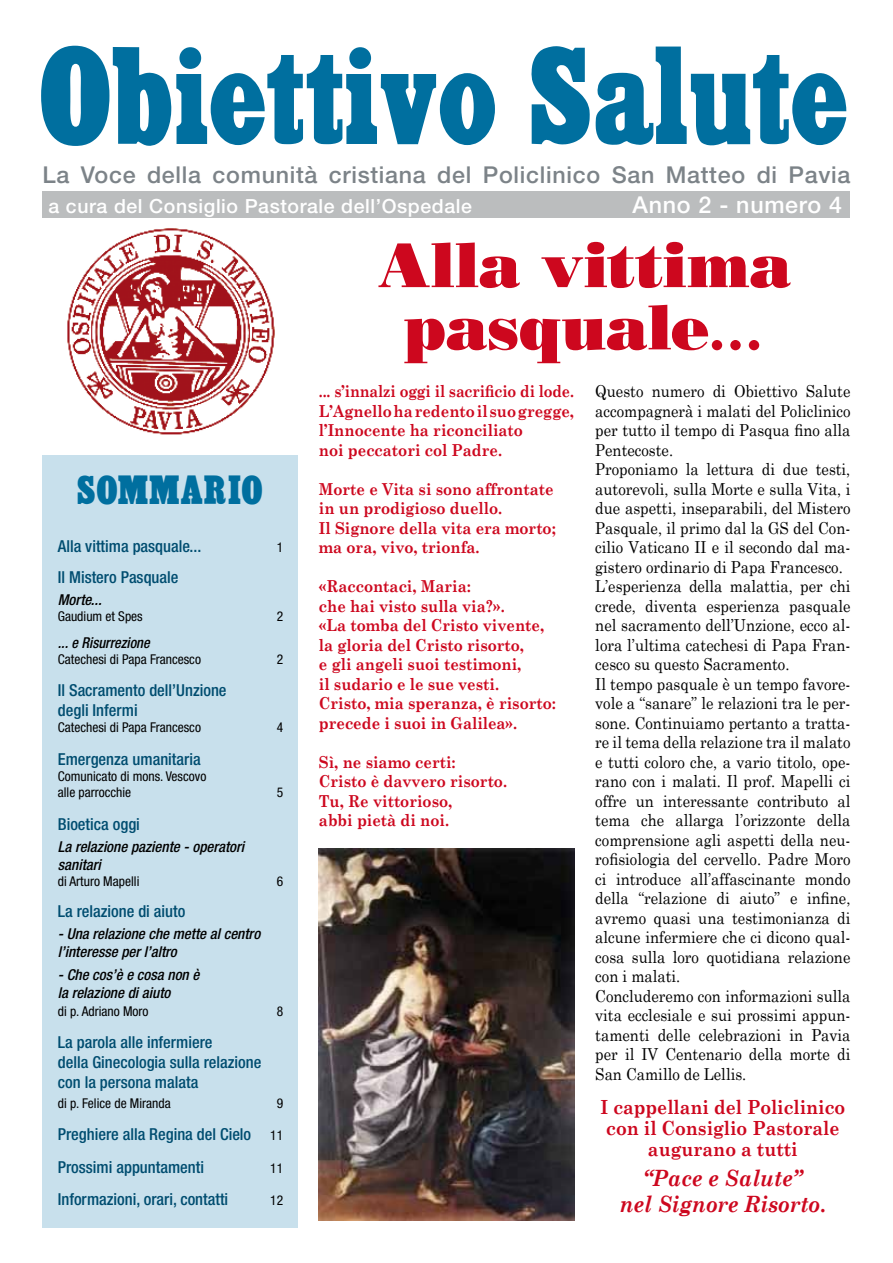
<style>
.page{position:relative;width:893px;height:1263px;background:#fff}
.page>*{position:absolute;margin:0;border:0;box-sizing:border-box;transform-origin:0 0}
.t1{font:108px "Cairo";color:#006f9f}
.t2{font:63px/62.2px "Bodoni Poster";letter-spacing:-.005em;color:#cd071e;text-align:center}
.t3{font:31.5px "Cairo";letter-spacing:.02em;color:#006f9f}
.t4{font:500 23.25px "Helvetica Neue";letter-spacing:.03em;color:#7c8388}
.t5{font:500 23.25px "Helvetica Neue";letter-spacing:.03em;color:#fff}
.t6{font:italic 700 22.5px/25.5px "Century Schoolbook";color:#cd071e;text-align:center;scale:.9 1}
.t7{font:700 19.5px/21px "Century Schoolbook";color:#cd071e;text-align:center;scale:.9 1}
.t8{font:500 19.5px "Helvetica Neue";letter-spacing:.03em;color:#fff}
.t9{font:16.5px/19.5px "Century Schoolbook";color:#000;scale:.9 1}
.t10{font:700 16.5px/19.5px "Century Schoolbook";color:#cd071e;scale:.9 1}
.t11{font:500 condensed 16.5px/19.8px "Helvetica Neue";color:#004d70}
.t12{font:700 16.5px/19.5px "Century Schoolbook";color:#cd071e;scale:.87 1}
.t13{font:italic 500 condensed 15px/18px "Helvetica Neue";color:#000}
.t14{font:italic 500 condensed 15px "Helvetica Neue";color:#000;scale:.95 1}
.t15{font:condensed 13.5px/16.2px "Helvetica Neue";color:#000}
.s1{font-weight:400;font-size:13.5px;color:#000}
.s2{font-family:"Bodoni";font-weight:700}
.s3{font-style:normal}
</style>
<div class="page">
<div style="left:43px;top:192px;width:807px;height:26px;background:#bbbdbe"></div>
<div style="left:43px;top:455px;width:255px;height:773px;background:#c8e0ec"></div>
<img style="left:67px;top:228px;width:208px;height:207px">
<img style="left:319px;top:849px;width:255px;height:371px">
<h1 class="t1" style="left:41px;top:39px;width:809px">Obiettivo Salute</h1>
<h3 class="t4" style="left:43px;top:160px;width:809px">La Voce della comunità cristiana del Policlinico San Matteo di Pavia</h3>
<p class="t8" style="left:49px;top:194px;width:425px">a cura del Consiglio Pastorale dell’Ospedale</p>
<h3 class="t5" style="left:633px;top:190px;width:211px">Anno 2 - numero 4</h3>
<h3 class="t3" style="left:78px;top:473px;width:183px">Sommario</h3>
<p class="t11" style="left:58px;top:536px;width:145px">Alla vittima pasquale...</p>
<p class="t15" style="left:277px;top:539px;width:8px">1</p>
<p class="t11" style="left:58px;top:567px;width:122px">Il Mistero Pasquale</p>
<p class="t13" style="left:58px;top:590px;width:45px">Morte...</p>
<p class="t15" style="left:58px;top:608px;width:86px">Gaudium et Spes</p>
<p class="t15" style="left:277px;top:608px;width:8px">2</p>
<p class="t14" style="left:58px;top:633px;width:98px">... e Risurrezione</p>
<p class="t15" style="left:58px;top:651px;width:145px">Catechesi di Papa Francesco</p>
<p class="t15" style="left:277px;top:651px;width:8px">2</p>
<p class="t11" style="left:58px;top:680px;width:170px">Il Sacramento dell’Unzione degli Infermi</p>
<p class="t15" style="left:58px;top:719px;width:145px">Catechesi di Papa Francesco</p>
<p class="t15" style="left:277px;top:719px;width:8px">4</p>
<p class="t11" style="left:58px;top:749px;width:144px">Emergenza umanitaria</p>
<p class="t15" style="left:58px;top:768px;width:150px">Comunicato di mons. Vescovo alle parrocchie</p>
<p class="t15" style="left:277px;top:784px;width:8px">5</p>
<p class="t11" style="left:58px;top:814px;width:84px">Bioetica oggi</p>
<p class="t13" style="left:58px;top:838px;width:188px">La relazione paziente - operatori sanitari</p>
<p class="t15" style="left:58px;top:873px;width:83px">di Arturo Mapelli</p>
<p class="t15" style="left:277px;top:873px;width:8px">6</p>
<p class="t11" style="left:58px;top:901px;width:129px">La relazione di aiuto</p>
<p class="t13" style="left:58px;top:925px;width:204px">- Una relazione che mette al centro l’interesse per l’altro</p>
<p class="t13" style="left:58px;top:965px;width:143px">- Che cos’è e cosa non è la relazione di aiuto</p>
<p class="t15" style="left:58px;top:1003px;width:92px">di p. Adriano Moro</p>
<p class="t15" style="left:277px;top:1003px;width:8px">8</p>
<p class="t11" style="left:58px;top:1032px;width:205px">La parola alle infermiere<br>della Ginecologia sulla relazione con la persona malata</p>
<p class="t15" style="left:58px;top:1095px;width:114px">di p. Felice de Miranda</p>
<p class="t15" style="left:277px;top:1095px;width:8px">9</p>
<p class="t11" style="left:58px;top:1118px;width:227px;line-height:32.5px">Preghiere alla Regina del Cielo <span class="s1">11<br></span>Prossimi appuntamenti</p>
<p class="t15" style="left:270px;top:1160px;width:14px">11</p>
<p class="t11" style="left:58px;top:1189px;width:172px">Informazioni, orari, contatti</p>
<p class="t15" style="left:270px;top:1192px;width:14px">12</p>
<h2 class="t2" style="left:378px;top:233px;width:415px">Alla vittima pasquale<span class="s2">...</span></h2>
<p class="t12" style="left:319px;top:381px;width:295px">... s’innalzi oggi il sacrificio di lode.<br>L’Agnello ha redento il suo gregge, l’Innocente ha riconciliato<br>noi peccatori col Padre.</p>
<p class="t10" style="left:319px;top:479px;width:265px">Morte e Vita si sono affrontate in un prodigioso duello.<br>Il Signore della vita era morto; ma ora, vivo, trionfa.</p>
<p class="t10" style="left:319px;top:576px;width:265px">«Raccontaci, Maria:<br>che hai visto sulla via?».<br>«La tomba del Cristo vivente, la gloria del Cristo risorto,<br>e gli angeli suoi testimoni,<br>il sudario e le sue vesti.<br>Cristo, mia speranza, è risorto: precede i suoi in Galilea».</p>
<p class="t10" style="left:319px;top:752px;width:211px">Sì, ne siamo certi:<br>Cristo è davvero risorto.<br>Tu, Re vittorioso,<br>abbi pietà di noi.</p>
<p class="t9" style="left:595px;top:381px;width:285px">Questo numero di Obiettivo Salute accompagnerà i malati del Policlinico per tutto il tempo di Pasqua fino alla Pentecoste.<br>Proponiamo la lettura di due testi, autorevoli, sulla Morte e sulla Vita, i due aspetti, inseparabili, del Mistero Pasquale, il primo dal la GS del Con&shy;cilio Vaticano II e il secondo dal ma&shy;gistero ordinario di Papa Francesco.<br>L’esperienza della malattia, per chi crede, diventa esperienza pasquale nel sacramento dell’Unzione, ecco al&shy;lora l’ultima catechesi di Papa Fran&shy;cesco su questo Sacramento.<br>Il tempo pasquale è un tempo favore&shy;vole a “sanare” le relazioni tra le per&shy;sone. Continuiamo pertanto a tratta&shy;re il tema della relazione tra il malato e tutti coloro che, a vario titolo, ope&shy;rano con i malati. Il prof. Mapelli ci offre un interessante contributo al tema che allarga l’orizzonte della comprensione agli aspetti della neu&shy;rofisiologia del cervello. Padre Moro ci introduce all’affascinante mondo della “relazione di aiuto” e infine, avremo quasi una testimonianza di alcune infermiere che ci dicono qual&shy;cosa sulla loro quotidiana relazione con i malati.<br>Concluderemo con informazioni sulla vita ecclesiale e sui prossimi appun&shy;tamenti delle celebrazioni in Pavia per il IV Centenario della morte di San Camillo de Lellis.</p>
<p class="t7" style="left:601px;top:1096px;width:273px">I cappellani del Policlinico con il Consiglio Pastorale augurano a tutti</p>
<h3 class="t6" style="left:620px;top:1165px;width:230px">“Pace e Salute”<br>nel Signore Risorto<span class="s3">.</span></h3>
</div>
